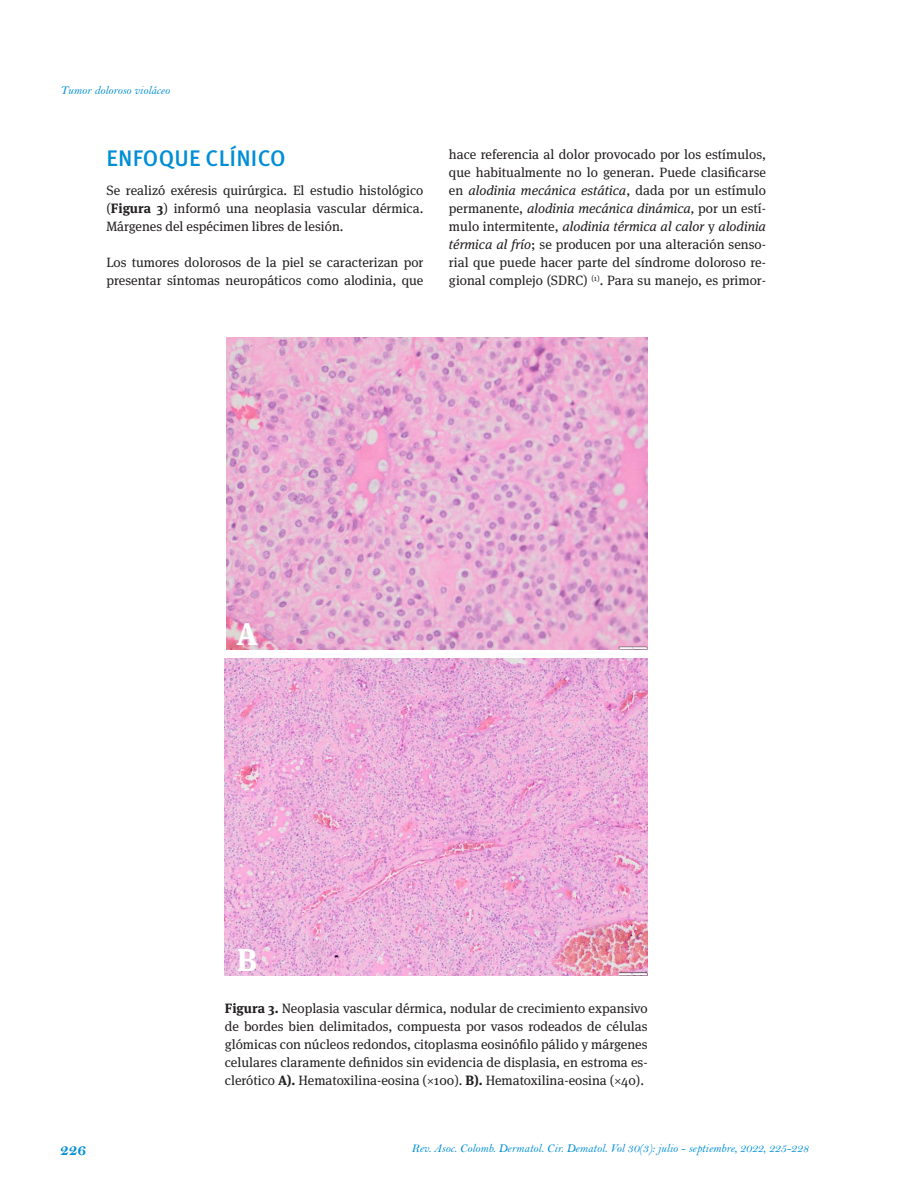
<style>
.page{position:relative;width:915px;height:1191px;background:#fff}
.page>*{position:absolute;margin:0;border:0;box-sizing:border-box;transform-origin:0 0}
.t1{font:700 31.5px "Meta Serif OT";color:#fff}
.subtitulo{font:500 22.5px "Meta Pro";letter-spacing:.01em;color:#008fd5}
.t2{font:16.5px "Bell MT Bold";color:#008fd5}
.caja_texto{font:13.5px/18px "Meta Serif OT";color:#231f20;text-align:justify}
.marcacion{font:12px "Bell MT Italic";color:#008fd5}
.s1{font-weight:700}
.s2{font-style:italic}
</style>
<div class="page">
<img style="left:226px;top:337px;width:421px;height:312px">
<img style="left:225px;top:658px;width:422px;height:317px">
<p class="marcacion" style="left:60px;top:83px;width:111px">Tumor doloroso violáceo</p>
<p class="subtitulo" style="left:106px;top:144px;width:180px">ENFOQUE CLÍNICO</p>
<p class="caja_texto" style="left:106px;top:182px;width:318px">Se realizó exéresis quirúrgica. El estudio histológico (<span class="s1">Figura 3</span>) informó una neoplasia vascular dérmica.<br>Márgenes del espécimen libres de lesión.</p>
<p class="caja_texto" style="left:106px;top:254px;width:318px">Los tumores dolorosos de la piel se caracterizan por presentar síntomas neuropáticos como alodinia, que</p>
<p class="caja_texto" style="left:449px;top:146px;width:318px">hace referencia al dolor provocado por los estímulos, que habitualmente no lo generan. Puede clasificarse en <span class="s2">alodinia mecánica estática</span>, dada por un estímulo permanente, <span class="s2">alodinia mecánica dinámica,</span> por un estí&shy;mulo intermitente, <span class="s2">alodinia térmica al calor</span> y <span class="s2">alodinia térmica al frío</span>; se producen por una alteración senso&shy;rial que puede hacer parte del síndrome doloroso re&shy;gional complejo (SDRC) <sup>(1)</sup>. Para su manejo, es primor-</p>
<p class="t1" style="left:236px;top:615px;width:23px">A</p>
<p class="t1" style="left:237px;top:941px;width:21px">B</p>
<p class="caja_texto" style="left:225px;top:999px;width:424px"><span class="s1">Figura 3.</span> Neoplasia vascular dérmica, nodular de crecimiento expansivo de bordes bien delimitados, compuesta por vasos rodeados de células glómicas con núcleos redondos, citoplasma eosinófilo pálido y márgenes celulares claramente definidos sin evidencia de displasia, en estroma es&shy;clerótico <span class="s1">A).</span> Hematoxilina-eosina (×100). <span class="s1">B).</span> Hematoxilina-eosina (×40).</p>
<p class="t2" style="left:60px;top:1140px;width:28px">226</p>
<p class="marcacion" style="left:411px;top:1141px;width:398px">Rev. Asoc. Colomb. Dermatol. Cir. Dematol. Vol 30(3): julio - septiembre, 2022, 225-228</p>
</div>
